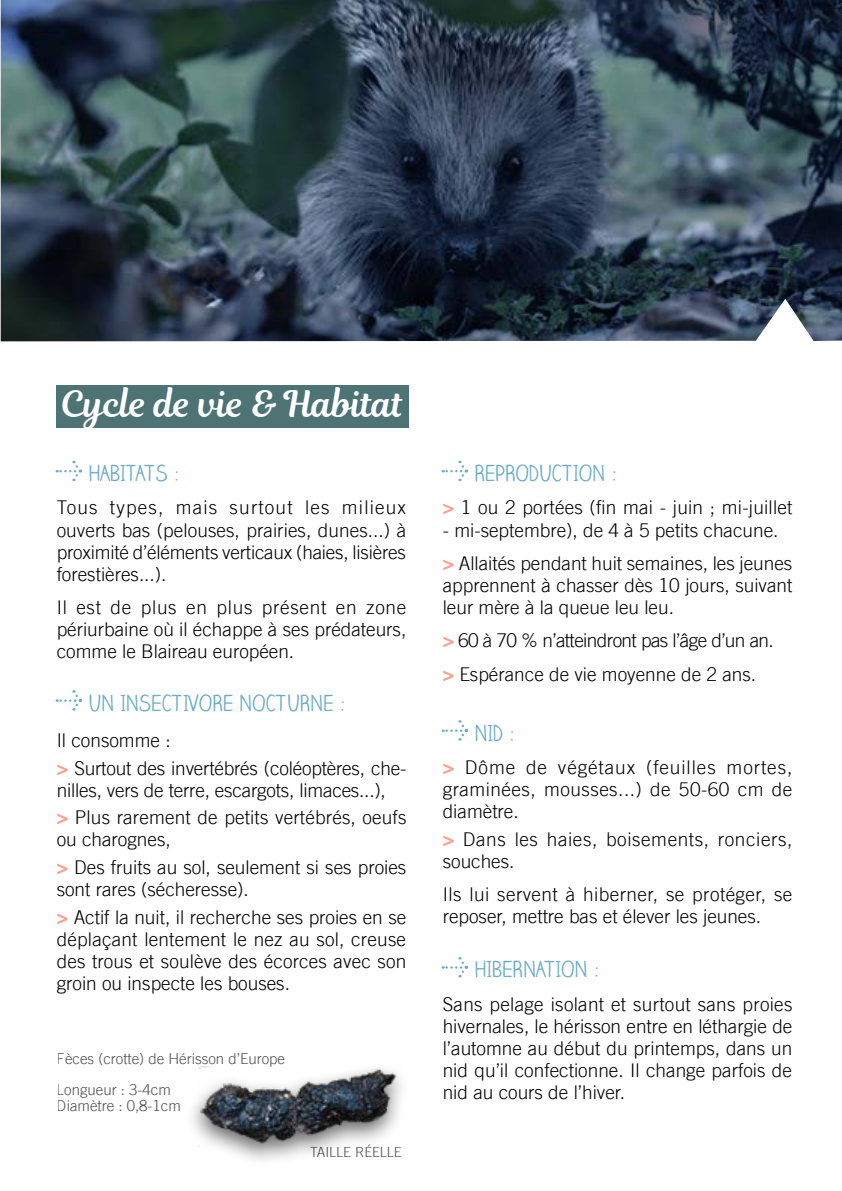
<style>
.page{position:relative;width:842px;height:1191px;background:#fff}
.page>*{position:absolute;margin:0;border:0;box-sizing:border-box;transform-origin:0 0}
.t1{font:36px "Magnolia Script";color:#fff}
.t2{font:22px "Claire Hand";color:#6cadc6}
.t3{font:300 19px/22px "Trade Gothic LT";color:#000}
.t4{font:300 19px/22px "Trade Gothic LT";letter-spacing:.03em;color:#000}
.t5{font:300 15px/31.4px "Trade Gothic LT";color:#000}
.t6{font:300 14px "Trade Gothic LT";color:#000}
.s1{font-weight:700;color:#fc9e8c}
</style>
<div class="page">
<div style="left:57px;top:385px;width:352px;height:42px;background:#4d7375"></div>
<svg style="left:57px;top:461px;width:25px;height:20px"></svg>
<svg style="left:57px;top:690px;width:25px;height:20px"></svg>
<svg style="left:443px;top:461px;width:25px;height:20px"></svg>
<svg style="left:443px;top:720px;width:25px;height:20px"></svg>
<svg style="left:443px;top:957px;width:25px;height:20px"></svg>
<img style="left:1px;top:0;width:841px;height:341px">
<div style="left:182px;top:1057px;width:228px;height:110px;background:#000;opacity:.6"></div>
<img style="left:198px;top:1066px;width:202px;height:80px">
<h1 class="t1" style="left:61px;top:378px;width:344px">Cycle de vie &amp; Habitat</h1>
<p class="t2" style="left:88px;top:459px;width:93px">HABITATS :</p>
<p class="t3" style="left:57px;top:496px;width:351px;text-align:justify">Tous types, mais surtout les milieux ouverts bas (pelouses, prairies, dunes...) à proximité d’éléments verticaux (haies, lisières forestières...).</p>
<p class="t3" style="left:57px;top:596px;width:351px;text-align:justify">Il est de plus en plus présent en zone périurbaine où il échappe à ses prédateurs, comme le Blaireau européen.</p>
<p class="t2" style="left:88px;top:689px;width:259px">UN INSECTIVORE NOCTURNE :</p>
<p class="t3" style="left:57px;top:726px;width:351px;line-height:27.6px">Il consomme :<br><span class="s1">&gt;</span> Surtout des invertébrés (coléoptères, che-</p>
<p class="t3" style="left:57px;top:776px;width:351px;line-height:27.6px">nilles, vers de terre, escargots, limaces...),<br><span class="s1">&gt;</span> Plus rarement de petits vertébrés, oeufs</p>
<p class="t3" style="left:57px;top:825px;width:351px;line-height:27.6px">ou charognes,<br><span class="s1">&gt;</span> Des fruits au sol, seulement si ses proies</p>
<p class="t3" style="left:57px;top:875px;width:351px;line-height:27.6px">sont rares (sécheresse).<br><span class="s1">&gt;</span> Actif la nuit, il recherche ses proies en se</p>
<p class="t3" style="left:57px;top:927px;width:351px;text-align:justify">déplaçant lentement le nez au sol, creuse des trous et soulève des écorces avec son groin ou inspecte les bouses.</p>
<p class="t5" style="left:57px;top:1042px;width:230px">Fèces (crotte) de Hérisson d’Europe<br>Longueur : 3-4cm</p>
<p class="t5" style="left:57px;top:1090px;width:126px">Diamètre : 0,8-1cm</p>
<p class="t6" style="left:310px;top:1143px;width:93px">TAILLE RÉELLE</p>
<p class="t2" style="left:474px;top:459px;width:145px">REPRODUCTION :</p>
<p class="t3" style="left:443px;top:496px;width:351px"><span class="s1">&gt;</span> 1 ou 2 portées (fin mai - juin ; mi-juillet</p>
<p class="t3" style="left:443px;top:513px;width:351px;line-height:33.4px">- mi-septembre), de 4 à 5 petits chacune. <span class="s1">&gt;</span> Allaités pendant huit semaines, les jeunes</p>
<p class="t3" style="left:443px;top:574px;width:351px">apprennent à chasser dès 10 jours, suivant leur mère à la queue leu leu.</p>
<p class="t3" style="left:443px;top:623px;width:333px;line-height:33.4px"><span class="s1">&gt;</span> 60 à 70 % n’atteindront pas l’âge d’un an. <span class="s1">&gt;</span> Espérance de vie moyenne de 2 ans.</p>
<p class="t2" style="left:474px;top:719px;width:43px">NID :</p>
<p class="t3" style="left:443px;top:756px;width:351px;text-align:justify"><span class="s1">&gt;</span> Dôme de végétaux (feuilles mortes, graminées, mousses...) de 50-60 cm de diamètre.</p>
<p class="t4" style="left:443px;top:827px;width:351px"><span class="s1">&gt;</span> Dans les haies, boisements, ronciers, souches.</p>
<p class="t3" style="left:443px;top:883px;width:351px">Ils lui servent à hiberner, se protéger, se reposer, mettre bas et élever les jeunes.</p>
<p class="t2" style="left:474px;top:955px;width:127px">HIBERNATION :</p>
<p class="t3" style="left:443px;top:992px;width:351px;text-align:justify">Sans pelage isolant et surtout sans proies hivernales, le hérisson entre en léthargie de l’automne au début du printemps, dans un nid qu’il confectionne. Il change parfois de nid au cours de l’hiver.</p>
</div>
